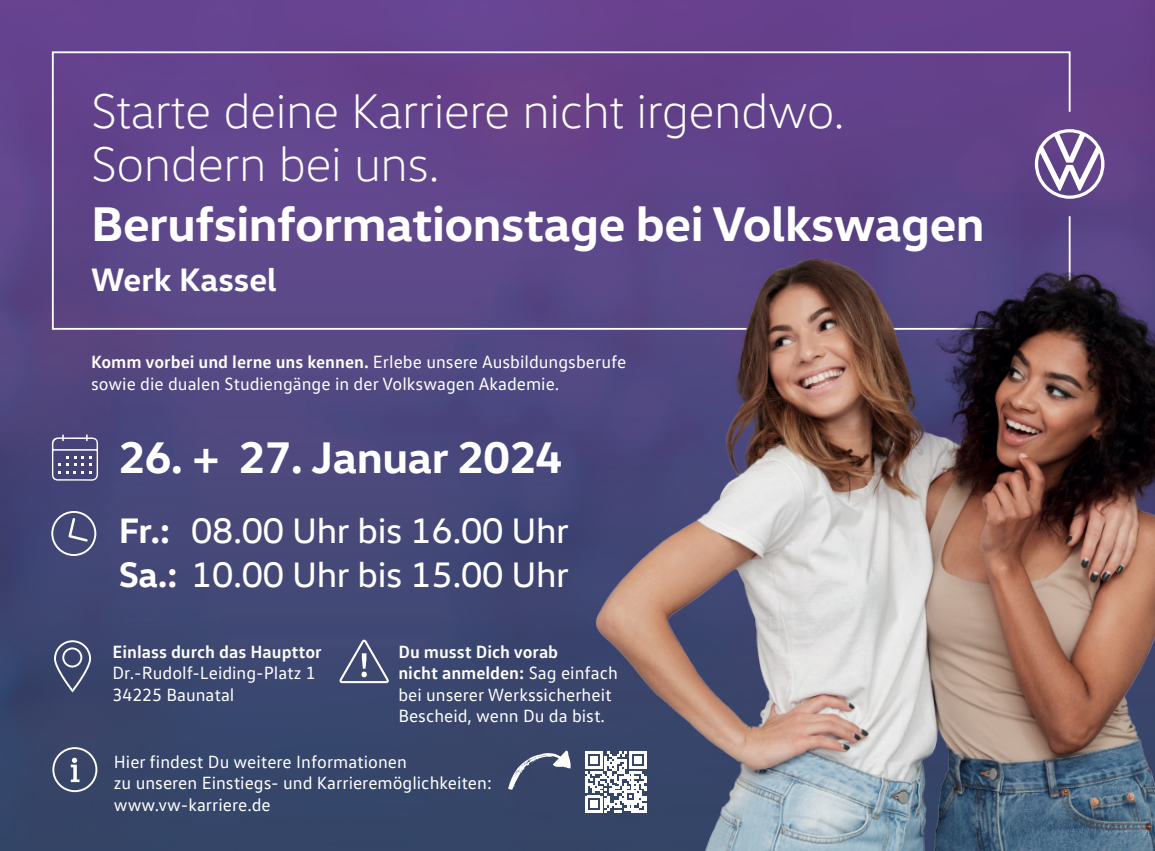
<style>
.page{position:relative;width:1155px;height:851px;background:#fff}
.page>*{position:absolute;margin:0;border:0;box-sizing:border-box;transform-origin:0 0}
.t1{font:300 49.5px/53.7px "VW Head";letter-spacing:-.01em;color:#fff}
.t2{font:700 49.5px "VW Head";letter-spacing:-.01em;color:#fff}
.t3{font:700 45px "VW Head";letter-spacing:-.01em;color:#fff}
.t4{font:36px/43.2px "VW Head";letter-spacing:-.01em;color:#fff}
.t5{font:700 33px "VW Head";color:#fff}
.t6{font:18px/21.6px "VW Text";color:#fff}
.t7{font:700 18px "VW Text";color:#fff}
.s1{font-weight:700}
</style>
<div class="page">
<img style="left:0;top:0;width:1154px;height:850px">
<svg style="left:51px;top:50px;width:1020px;height:280px;background:#62468b"></svg>
<svg style="left:1034px;top:129px;width:70px;height:70px"></svg>
<img style="left:480px;top:228px;width:674px;height:622px">
<svg style="left:52px;top:434px;width:46px;height:46px;background:#6a6791"></svg>
<div style="left:51px;top:511px;width:45px;height:45px;border:2px solid #fff;border-radius:50%"></div>
<svg style="left:68px;top:518px;width:20px;height:23px"></svg>
<svg style="left:54px;top:640px;width:37px;height:52px;background:#5d6586"></svg>
<svg style="left:71px;top:757px;width:8px;height:25px"></svg>
<svg style="left:338px;top:639px;width:51px;height:44px;background:#5e6689"></svg>
<div style="left:52px;top:747px;width:45px;height:45px;border:2px solid #fff;border-radius:50%"></div>
<svg style="left:585px;top:751px;width:61px;height:61px"></svg>
<svg style="left:508px;top:750px;width:62px;height:39px;background:#5a6582"></svg>
<h1 class="t1" style="left:91px;top:83px;width:755px">Starte deine Karriere nicht irgendwo.<br>Sondern bei uns.</h1>
<h1 class="t2" style="left:91px;top:191px;width:894px">Berufsinformationstage bei Volkswagen</h1>
<h3 class="t5" style="left:91px;top:258px;width:187px">Werk Kassel</h3>
<p class="t6" style="left:91px;top:350px;width:537px"><span class="s1">Komm vorbei und lerne uns kennen.</span> Erlebe unsere Ausbildungsberufe sowie die dualen Studiengänge in der Volkswagen Akademie.</p>
<h2 class="t3" style="left:119px;top:428px;width:445px">26. + 27. Januar 2024</h2>
<h3 class="t4" style="left:119px;top:508px;width:452px"><span class="s1">Fr.:</span> 08.00 Uhr bis 16.00 Uhr<br><span class="s1">Sa.:</span> 10.00 Uhr bis 15.00 Uhr</h3>
<p class="t7" style="left:112px;top:639px;width:211px">Einlass durch das Haupttor</p>
<p class="t6" style="left:112px;top:661px;width:205px">Dr.-Rudolf-Leiding-Platz 1<br>34225 Baunatal</p>
<p class="t6" style="left:398px;top:640px;width:221px"><span class="s1">Du musst Dich vorab<br>nicht anmelden:</span> Sag einfach bei unserer Werkssicherheit<br>Bescheid, wenn Du da bist.</p>
<p class="t6" style="left:114px;top:750px;width:379px">Hier findest Du weitere Informationen<br>zu unseren Einstiegs- und Karrieremöglichkeiten: www.vw-karriere.de</p>
</div>
